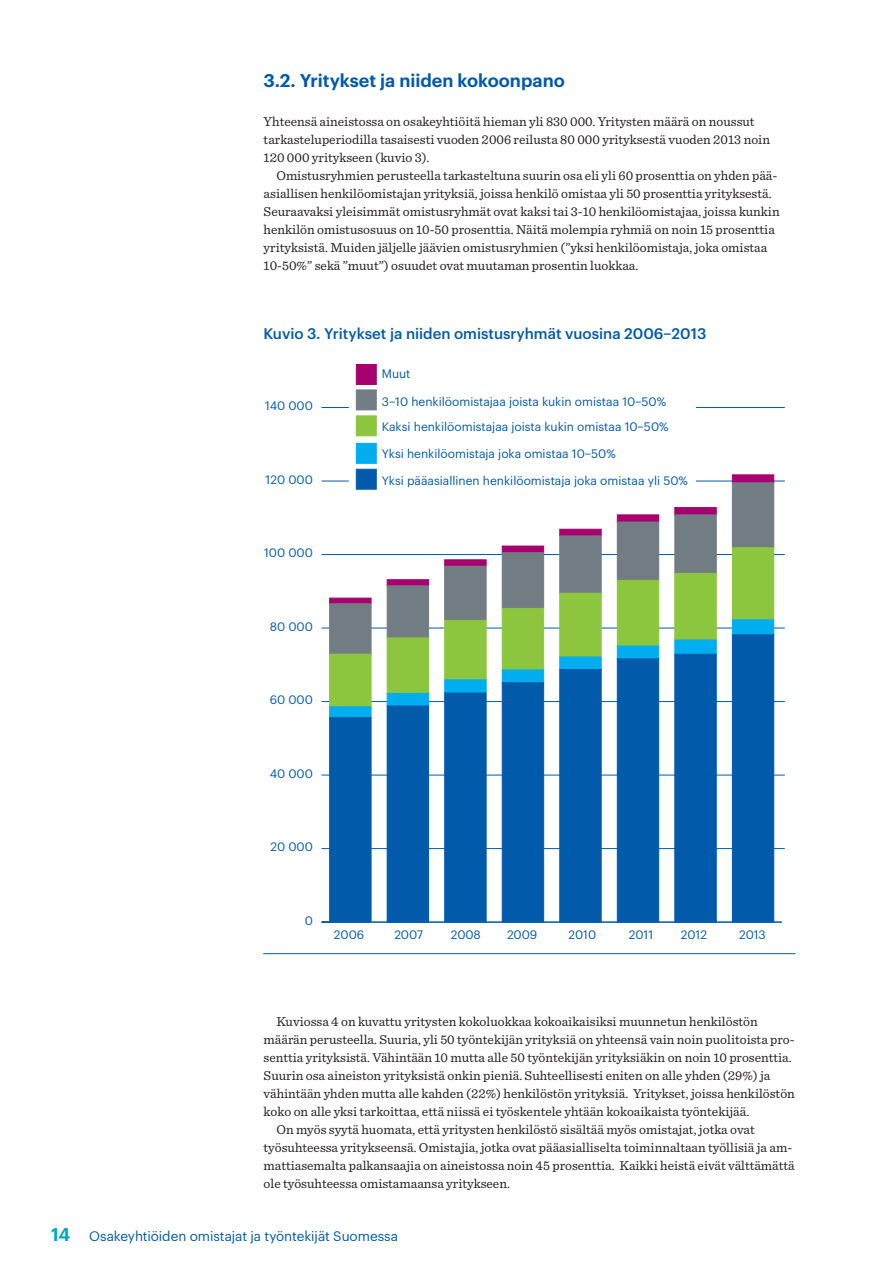
<style>
.page{position:relative;width:893px;height:1263px;background:#fff}
.page>*{position:absolute;margin:0;border:0;box-sizing:border-box;transform-origin:0 0}
.t1{font:600 18px "Graphik";color:#015aaa}
.t2{font:500 15px "Graphik";color:#015aaa}
.t3{font:13.5px/18px "Sentinel";color:#231f20}
.t4{font:13.5px "Graphik";letter-spacing:-.005em;color:#015aaa}
.t5{font:12px/24.9px "Graphik";color:#015aaa}
.s1{font-weight:600;font-size:18px;color:#00aabc}
</style>
<div class="page">
<hr style="left:322px;top:848px;width:463px;height:1px;background:#015aaa">
<hr style="left:322px;top:775px;width:463px;height:1px;background:#015aaa">
<hr style="left:322px;top:701px;width:463px;height:1px;background:#015aaa">
<hr style="left:322px;top:628px;width:463px;height:1px;background:#015aaa">
<hr style="left:322px;top:554px;width:463px;height:1px;background:#015aaa">
<hr style="left:696px;top:481px;width:89px;height:1px;background:#015aaa">
<hr style="left:696px;top:407px;width:89px;height:1px;background:#015aaa">
<svg style="left:322px;top:481px;width:27px;height:1px"></svg>
<svg style="left:322px;top:407px;width:27px;height:1px"></svg>
<div style="left:329px;top:598px;width:42px;height:6px;background:#a6016e;border:1px solid #a6016e"></div>
<div style="left:387px;top:579px;width:42px;height:7px;background:#a6016e;border:1px solid #a6016e"></div>
<div style="left:444px;top:559px;width:42px;height:8px;background:#a6016e;border:1px solid #a6016e"></div>
<div style="left:502px;top:546px;width:42px;height:7px;background:#a6016e"></div>
<div style="left:559px;top:529px;width:43px;height:7px;background:#a6016e;border:1px solid #a6016e"></div>
<div style="left:617px;top:514px;width:42px;height:8px;background:#a6016e;border:1px solid #a6016e"></div>
<div style="left:674px;top:507px;width:43px;height:8px;background:#a6016e"></div>
<div style="left:732px;top:474px;width:42px;height:9px;background:#a6016e;border:1px solid #a6016e"></div>
<div style="left:329px;top:603px;width:42px;height:51px;background:#717d83;border:1px solid #717d83"></div>
<div style="left:387px;top:585px;width:42px;height:53px;background:#717d83;border:1px solid #717d83"></div>
<div style="left:444px;top:566px;width:42px;height:55px;background:#717d83;border:1px solid #717d83"></div>
<div style="left:502px;top:552px;width:42px;height:57px;background:#717d83;border:1px solid #717d83"></div>
<div style="left:559px;top:535px;width:43px;height:58px;background:#717d83;border:1px solid #717d83"></div>
<div style="left:617px;top:522px;width:42px;height:59px;background:#717d83"></div>
<div style="left:674px;top:514px;width:43px;height:60px;background:#717d83;border:1px solid #717d83"></div>
<div style="left:732px;top:482px;width:42px;height:66px;background:#717d83;border:1px solid #717d83"></div>
<div style="left:329px;top:654px;width:42px;height:53px;background:#8bc63e;border:1px solid #8bc63e"></div>
<div style="left:387px;top:637px;width:42px;height:57px;background:#8bc63e;border:1px solid #8bc63e"></div>
<div style="left:444px;top:620px;width:42px;height:60px;background:#8bc63e;border:1px solid #8bc63e"></div>
<div style="left:502px;top:608px;width:42px;height:62px;background:#8bc63e;border:1px solid #8bc63e"></div>
<div style="left:559px;top:593px;width:43px;height:64px;background:#8bc63e;border:1px solid #8bc63e"></div>
<div style="left:617px;top:580px;width:42px;height:66px;background:#8bc63e;border:1px solid #8bc63e"></div>
<div style="left:674px;top:573px;width:43px;height:67px;background:#8bc63e;border:1px solid #8bc63e"></div>
<div style="left:732px;top:547px;width:42px;height:73px;background:#8bc63e;border:1px solid #8bc63e"></div>
<div style="left:329px;top:706px;width:42px;height:12px;background:#00aeef;border:1px solid #00aeef"></div>
<div style="left:387px;top:693px;width:42px;height:13px;background:#00aeef;border:1px solid #00aeef"></div>
<div style="left:444px;top:679px;width:42px;height:14px;background:#00aeef;border:1px solid #00aeef"></div>
<div style="left:502px;top:669px;width:42px;height:14px;background:#00aeef;border:1px solid #00aeef"></div>
<div style="left:559px;top:657px;width:43px;height:13px;background:#00aeef;border:1px solid #00aeef"></div>
<div style="left:617px;top:646px;width:42px;height:13px;background:#00aeef;border:1px solid #00aeef"></div>
<div style="left:674px;top:640px;width:43px;height:15px;background:#00aeef;border:1px solid #00aeef"></div>
<div style="left:732px;top:619px;width:42px;height:16px;background:#00aeef;border:1px solid #00aeef"></div>
<div style="left:329px;top:717px;width:42px;height:205px;background:#015aaa;border:1px solid #015aaa"></div>
<div style="left:387px;top:706px;width:42px;height:216px;background:#015aaa;border:1px solid #015aaa"></div>
<div style="left:444px;top:693px;width:42px;height:229px;background:#015aaa;border:1px solid #015aaa"></div>
<div style="left:502px;top:682px;width:42px;height:240px;background:#015aaa;border:1px solid #015aaa"></div>
<div style="left:559px;top:669px;width:43px;height:253px;background:#015aaa;border:1px solid #015aaa"></div>
<div style="left:617px;top:658px;width:42px;height:264px;background:#015aaa;border:1px solid #015aaa"></div>
<div style="left:674px;top:654px;width:43px;height:268px;background:#015aaa;border:1px solid #015aaa"></div>
<div style="left:732px;top:634px;width:42px;height:288px;background:#015aaa;border:1px solid #015aaa"></div>
<hr style="left:322px;top:921px;width:460px;height:2px;background:#015aaa">
<hr style="left:263px;top:953px;width:532px;height:1px;background:#015aaa">
<div style="left:356px;top:364px;width:21px;height:21px;background:#a6016e;border:1px solid #a6016e"></div>
<div style="left:356px;top:390px;width:21px;height:20px;background:#717d83;border:1px solid #717d83"></div>
<div style="left:356px;top:415px;width:21px;height:21px;background:#8bc63e;border:1px solid #8bc63e"></div>
<div style="left:356px;top:443px;width:21px;height:21px;background:#00aeef;border:1px solid #00aeef"></div>
<div style="left:356px;top:469px;width:21px;height:21px;background:#015aaa;border:1px solid #015aaa"></div>
<h1 class="t1" style="left:264px;top:67px;width:303px">3.2. Yritykset ja niiden kokoonpano</h1>
<p class="t3" style="left:264px;top:112px;width:508px">Yhteensä aineistossa on osakeyhtiöitä hieman yli 830 000. Yritysten määrä on noussut tarkasteluperiodilla tasaisesti vuoden 2006 reilusta 80 000 yrityksestä vuoden 2013 noin<br>120 000 yritykseen (kuvio 3).</p>
<p class="t3" style="left:264px;top:166px;width:517px;text-indent:13px">Omistusryhmien perusteella tarkasteltuna suurin osa eli yli 60 prosenttia on yhden pää&shy;asiallisen henkilöomistajan yrityksiä, joissa henkilö omistaa yli 50 prosenttia yrityksestä.<br>Seuraavaksi yleisimmät omistusryhmät ovat kaksi tai 3-10 henkilöomistajaa, joissa kunkin henkilön omistusosuus on 10-50 prosenttia. Näitä molempia ryhmiä on noin 15 prosenttia yrityksistä. Muiden jäljelle jäävien omistusryhmien (”yksi henkilöomistaja, joka omistaa 10-50%” sekä ”muut”) osuudet ovat muutaman prosentin luokkaa.</p>
<p class="t2" style="left:263px;top:322px;width:444px">Kuvio 3. Yritykset ja niiden omistusryhmät vuosina 2006–2013</p>
<p class="t5" style="left:265px;top:393px;width:49px">140 000</p>
<p class="t5" style="left:266px;top:466px;width:49px">120 000</p>
<p class="t5" style="left:264px;top:540px;width:50px">100 000</p>
<p class="t5" style="left:270px;top:613px;width:44px">80 000</p>
<p class="t5" style="left:270px;top:687px;width:45px">60 000</p>
<p class="t5" style="left:270px;top:760px;width:45px">40 000</p>
<p class="t5" style="left:382px;top:360px;width:30px">Muut</p>
<p class="t5" style="left:382px;top:389px;width:288px">3–10 henkilöomistajaa joista kukin omistaa 10–50%<br>Kaksi henkilöomistajaa joista kukin omistaa 10–50%</p>
<p class="t5" style="left:382px;top:440px;width:235px">Yksi henkilöomistaja joka omistaa 10–50%</p>
<p class="t5" style="left:382px;top:467px;width:308px">Yksi pääasiallinen henkilöomistaja joka omistaa yli 50%</p>
<p class="t5" style="left:270px;top:834px;width:44px">20 000</p>
<p class="t5" style="left:305px;top:907px;width:10px">0</p>
<p class="t5" style="left:334px;top:921px;width:32px">2006</p>
<p class="t5" style="left:394px;top:921px;width:30px">2007</p>
<p class="t5" style="left:451px;top:921px;width:31px">2008</p>
<p class="t5" style="left:507px;top:921px;width:32px">2009</p>
<p class="t5" style="left:568px;top:921px;width:29px">2010</p>
<p class="t5" style="left:629px;top:921px;width:26px">2011</p>
<p class="t5" style="left:681px;top:921px;width:28px">2012</p>
<p class="t5" style="left:739px;top:921px;width:28px">2013</p>
<p class="t3" style="left:276px;top:1012px;width:483px">Kuviossa 4 on kuvattu yritysten kokoluokkaa kokoaikaisiksi muunnetun henkilöstön</p>
<p class="t3" style="left:264px;top:1030px;width:533px">määrän perusteella. Suuria, yli 50 työntekijän yrityksiä on yhteensä vain noin puolitoista pro-</p>
<p class="t3" style="left:264px;top:1048px;width:529px">senttia yrityksistä. Vähintään 10 mutta alle 50 työntekijän yrityksiäkin on noin 10 prosenttia.</p>
<p class="t3" style="left:264px;top:1066px;width:508px">Suurin osa aineiston yrityksistä onkin pieniä. Suhteellisesti eniten on alle yhden (29%) ja</p>
<p class="t3" style="left:264px;top:1084px;width:533px">vähintään yhden mutta alle kahden (22%) henkilöstön yrityksiä. Yritykset, joissa henkilöstön</p>
<p class="t3" style="left:264px;top:1102px;width:487px">koko on alle yksi tarkoittaa, että niissä ei työskentele yhtään kokoaikaista työntekijää.</p>
<p class="t3" style="left:276px;top:1120px;width:480px">On myös syytä huomata, että yritysten henkilöstö sisältää myös omistajat, jotka ovat</p>
<p class="t3" style="left:264px;top:1138px;width:530px">työsuhteessa yritykseensä. Omistajia, jotka ovat pääasialliselta toiminnaltaan työllisiä ja am-</p>
<p class="t3" style="left:264px;top:1156px;width:532px">mattiasemalta palkansaajia on aineistossa noin 45 prosenttia. Kaikki heistä eivät välttämättä</p>
<p class="t3" style="left:264px;top:1174px;width:248px">ole työsuhteessa omistamaansa yritykseen.</p>
<p class="t4" style="left:51px;top:1225px;width:349px"><span class="s1">14</span> Osakeyhtiöiden omistajat ja työntekijät Suomessa</p>
</div>
